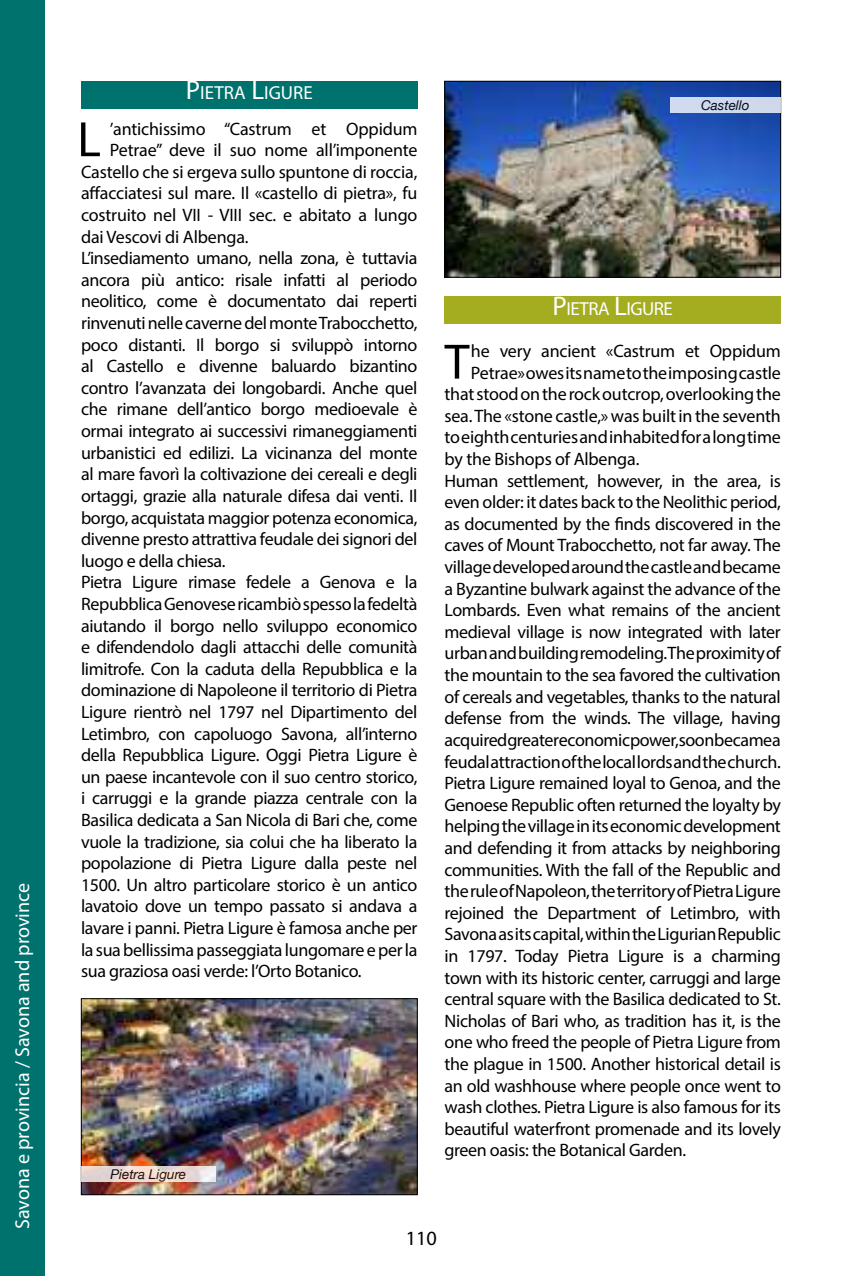
<style>
.page{position:relative;width:862px;height:1276px;background:#fff}
.page>*{position:absolute;margin:0;border:0;box-sizing:border-box;transform-origin:0 0}
.t1{font:49.95px "Myriad Pro";color:#000}
.t2{font:20.25px "Myriad Pro";color:#000}
.t3{font:20.03px "Myriad Pro";color:#fff}
.t4{font:18.9px "Myriad Pro";letter-spacing:-.005em;color:#fff}
.t5{font:18.9px "Myriad Pro";letter-spacing:-.03em;color:#fff}
.t6{font:18px "Myriad Pro";letter-spacing:-.02em;color:#000}
.t7{font:italic 13.5px "Helvetica Neue";color:#000}
.s1{font-size:27px}
</style>
<div class="page">
<div style="left:0;top:0;width:45px;height:1276px;background:#00726d"></div>
<div style="left:81px;top:81px;width:336px;height:27px;background:#00726d"></div>
<div style="left:444px;top:297px;width:336px;height:27px;background:#a4ac1f"></div>
<img style="left:83px;top:1000px;width:332px;height:193px">
<div style="left:81px;top:998px;width:336px;height:197px;border:1px solid #000"></div>
<img style="left:446px;top:83px;width:332px;height:192px">
<div style="left:444px;top:81px;width:336px;height:196px;border:1px solid #000"></div>
<svg style="left:81px;top:1165px;width:134px;height:16px;background:#e6d2cb"></svg>
<div style="left:669px;top:97px;width:111px;height:16px;background:#d0daed"></div>
<p class="t3" style="left:10px;top:1229px;width:348px;rotate:-90deg">Savona e provincia / Savona and province</p>
<p class="t4" style="left:186px;top:81px;width:128px"><span class="s1">P</span>IETRA <span class="s1">L</span>IGURE</p>
<h1 class="t1" style="left:77px;top:109px;width:25px">L</h1>
<p class="t6" style="left:110px;top:117px;width:309px">’antichissimo “Castrum et Oppidum</p>
<p class="t6" style="left:110px;top:139px;width:309px">Petrae” deve il suo nome all’imponente</p>
<p class="t6" style="left:81px;top:161px;width:338px">Castello che si ergeva sullo spuntone di roccia,</p>
<p class="t6" style="left:81px;top:182px;width:338px">affacciatesi sul mare. Il «castello di pietra», fu</p>
<p class="t6" style="left:81px;top:204px;width:338px">costruito nel VII - VIII sec. e abitato a lungo</p>
<p class="t6" style="left:81px;top:225px;width:169px">dai Vescovi di Albenga.</p>
<p class="t6" style="left:81px;top:247px;width:338px">L’insediamento umano, nella zona, è tuttavia</p>
<p class="t6" style="left:81px;top:269px;width:337px">ancora più antico: risale infatti al periodo</p>
<p class="t6" style="left:81px;top:290px;width:337px">neolitico, come è documentato dai reperti</p>
<p class="t6" style="left:81px;top:312px;width:338px">rinvenuti nelle caverne del monte Trabocchetto,</p>
<p class="t6" style="left:81px;top:333px;width:338px">poco distanti. Il borgo si sviluppò intorno</p>
<p class="t6" style="left:81px;top:355px;width:337px">al Castello e divenne baluardo bizantino</p>
<p class="t6" style="left:81px;top:377px;width:337px">contro l’avanzata dei longobardi. Anche quel</p>
<p class="t6" style="left:81px;top:398px;width:338px">che rimane dell’antico borgo medioevale è</p>
<p class="t6" style="left:81px;top:420px;width:338px">ormai integrato ai successivi rimaneggiamenti</p>
<p class="t6" style="left:81px;top:441px;width:338px">urbanistici ed edilizi. La vicinanza del monte</p>
<p class="t6" style="left:81px;top:463px;width:338px">al mare favorì la coltivazione dei cereali e degli</p>
<p class="t6" style="left:81px;top:485px;width:338px">ortaggi, grazie alla naturale difesa dai venti. Il</p>
<p class="t6" style="left:81px;top:506px;width:337px">borgo, acquistata maggior potenza economica,</p>
<p class="t6" style="left:81px;top:528px;width:338px">divenne presto attrattiva feudale dei signori del</p>
<p class="t6" style="left:81px;top:549px;width:146px">luogo e della chiesa.</p>
<p class="t6" style="left:81px;top:571px;width:338px">Pietra Ligure rimase fedele a Genova e la</p>
<p class="t6" style="left:81px;top:593px;width:338px">Repubblica Genovese ricambiò spesso la fedeltà</p>
<p class="t6" style="left:81px;top:614px;width:338px">aiutando il borgo nello sviluppo economico</p>
<p class="t6" style="left:81px;top:636px;width:338px">e difendendolo dagli attacchi delle comunità</p>
<p class="t6" style="left:81px;top:657px;width:337px">limitrofe. Con la caduta della Repubblica e la</p>
<p class="t6" style="left:81px;top:679px;width:338px">dominazione di Napoleone il territorio di Pietra</p>
<p class="t6" style="left:81px;top:701px;width:337px">Ligure rientrò nel 1797 nel Dipartimento del</p>
<p class="t6" style="left:81px;top:722px;width:337px">Letimbro, con capoluogo Savona, all’interno</p>
<p class="t6" style="left:81px;top:744px;width:338px">della Repubblica Ligure. Oggi Pietra Ligure è</p>
<p class="t6" style="left:81px;top:765px;width:338px">un paese incantevole con il suo centro storico,</p>
<p class="t6" style="left:81px;top:787px;width:338px">i carruggi e la grande piazza centrale con la</p>
<p class="t6" style="left:81px;top:809px;width:337px">Basilica dedicata a San Nicola di Bari che, come</p>
<p class="t6" style="left:81px;top:830px;width:338px">vuole la tradizione, sia colui che ha liberato la</p>
<p class="t6" style="left:81px;top:852px;width:338px">popolazione di Pietra Ligure dalla peste nel</p>
<p class="t6" style="left:81px;top:873px;width:337px">1500. Un altro particolare storico è un antico</p>
<p class="t6" style="left:81px;top:895px;width:338px">lavatoio dove un tempo passato si andava a</p>
<p class="t6" style="left:81px;top:917px;width:338px">lavare i panni. Pietra Ligure è famosa anche per</p>
<p class="t6" style="left:81px;top:938px;width:338px">la sua bellissima passeggiata lungomare e per la</p>
<p class="t6" style="left:81px;top:960px;width:282px">sua graziosa oasi verde: l’Orto Botanico.</p>
<p class="t7" style="left:110px;top:1164px;width:77px">Pietra Ligure</p>
<p class="t7" style="left:700px;top:96px;width:50px">Castello</p>
<p class="t5" style="left:552px;top:297px;width:122px"><span class="s1">P</span>IETRA <span class="s1">L</span>IGURE</p>
<h1 class="t1" style="left:444px;top:331px;width:26px">T</h1>
<p class="t6" style="left:470px;top:340px;width:311px">he very ancient «Castrum et Oppidum</p>
<p class="t6" style="left:470px;top:361px;width:311px">Petrae» owes its name to the imposing castle</p>
<p class="t6" style="left:444px;top:383px;width:337px">that stood on the rock outcrop, overlooking the</p>
<p class="t6" style="left:444px;top:405px;width:337px">sea. The «stone castle,» was built in the seventh</p>
<p class="t6" style="left:444px;top:426px;width:338px">to eighth centuries and inhabited for a long time</p>
<p class="t6" style="left:444px;top:448px;width:196px">by the Bishops of Albenga.</p>
<p class="t6" style="left:444px;top:469px;width:338px">Human settlement, however, in the area, is</p>
<p class="t6" style="left:444px;top:491px;width:338px">even older: it dates back to the Neolithic period,</p>
<p class="t6" style="left:444px;top:513px;width:338px">as documented by the finds discovered in the</p>
<p class="t6" style="left:444px;top:534px;width:338px">caves of Mount Trabocchetto, not far away. The</p>
<p class="t6" style="left:444px;top:556px;width:338px">village developed around the castle and became</p>
<p class="t6" style="left:444px;top:577px;width:338px">a Byzantine bulwark against the advance of the</p>
<p class="t6" style="left:444px;top:599px;width:338px">Lombards. Even what remains of the ancient</p>
<p class="t6" style="left:444px;top:621px;width:337px">medieval village is now integrated with later</p>
<p class="t6" style="left:444px;top:642px;width:338px">urban and building remodeling. The proximity of</p>
<p class="t6" style="left:444px;top:664px;width:338px">the mountain to the sea favored the cultivation</p>
<p class="t6" style="left:444px;top:685px;width:338px">of cereals and vegetables, thanks to the natural</p>
<p class="t6" style="left:444px;top:707px;width:337px">defense from the winds. The village, having</p>
<p class="t6" style="left:444px;top:729px;width:338px">acquired greater economic power, soon became a</p>
<p class="t6" style="left:444px;top:750px;width:337px">feudal attraction of the local lords and the church.</p>
<p class="t6" style="left:444px;top:772px;width:338px">Pietra Ligure remained loyal to Genoa, and the</p>
<p class="t6" style="left:444px;top:793px;width:338px">Genoese Republic often returned the loyalty by</p>
<p class="t6" style="left:444px;top:815px;width:338px">helping the village in its economic development</p>
<p class="t6" style="left:444px;top:837px;width:338px">and defending it from attacks by neighboring</p>
<p class="t6" style="left:444px;top:858px;width:337px">communities. With the fall of the Republic and</p>
<p class="t6" style="left:444px;top:880px;width:338px">the rule of Napoleon, the territory of Pietra Ligure</p>
<p class="t6" style="left:444px;top:901px;width:338px">rejoined the Department of Letimbro, with</p>
<p class="t6" style="left:444px;top:923px;width:337px">Savona as its capital, within the Ligurian Republic</p>
<p class="t6" style="left:444px;top:945px;width:337px">in 1797. Today Pietra Ligure is a charming</p>
<p class="t6" style="left:444px;top:966px;width:338px">town with its historic center, carruggi and large</p>
<p class="t6" style="left:444px;top:988px;width:337px">central square with the Basilica dedicated to St.</p>
<p class="t6" style="left:444px;top:1009px;width:338px">Nicholas of Bari who, as tradition has it, is the</p>
<p class="t6" style="left:444px;top:1031px;width:338px">one who freed the people of Pietra Ligure from</p>
<p class="t6" style="left:444px;top:1053px;width:338px">the plague in 1500. Another historical detail is</p>
<p class="t6" style="left:444px;top:1074px;width:338px">an old washhouse where people once went to</p>
<p class="t6" style="left:444px;top:1096px;width:337px">wash clothes. Pietra Ligure is also famous for its</p>
<p class="t6" style="left:444px;top:1117px;width:337px">beautiful waterfront promenade and its lovely</p>
<p class="t6" style="left:444px;top:1139px;width:243px">green oasis: the Botanical Garden.</p>
<p class="t2" style="left:405px;top:1225px;width:33px">110</p>
</div>
